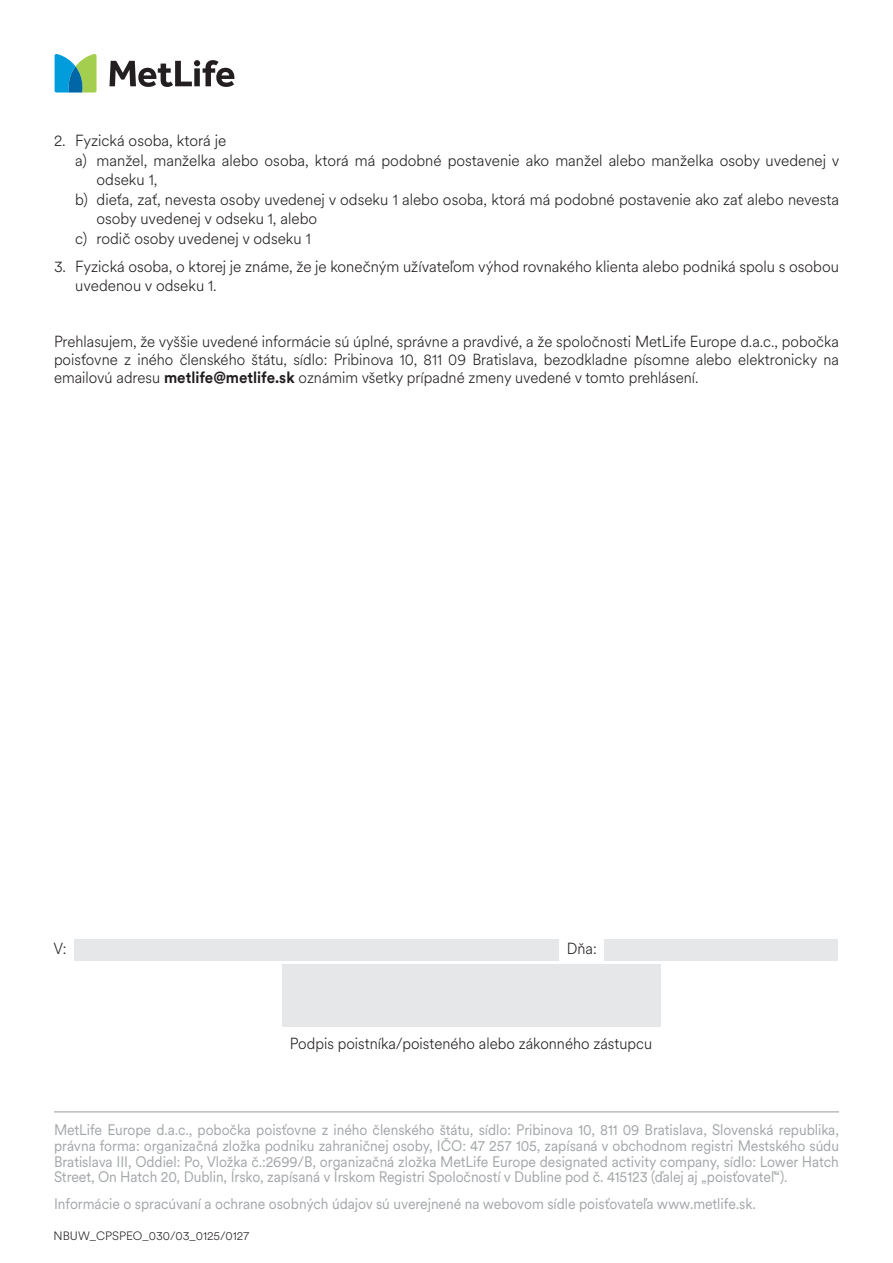
<style>
.page{position:relative;width:893px;height:1263px;background:#fff}
.page>*{position:absolute;margin:0;border:0;box-sizing:border-box;transform-origin:0 0}
.t1{font:300 15.9px/19.5px "Met Life Circular";color:#231f20;scale:.96 1}
.t2{font:300 15.9px/18px "Met Life Circular";color:#231f20;text-align:justify;scale:.94 1}
.t3{font:15.15px/15.8px "Met Life Circular";letter-spacing:-.005em;color:#a3a7a9;text-align:justify;scale:.92 1}
.t4{font:300 12px "Met Life Circular";color:#231f20}
.s1{font-weight:700}
</style>
<div class="page">
<svg style="left:109px;top:60px;width:125px;height:27px"></svg>
<svg style="left:55px;top:54px;width:42px;height:39px;background:#5cb2a5"></svg>
<div style="left:282px;top:965px;width:378px;height:62px;background:#e6e7e9"></div>
<div style="left:74px;top:939px;width:485px;height:21px;background:#e6e7e9"></div>
<div style="left:604px;top:939px;width:234px;height:21px;background:#e6e7e9"></div>
<hr style="left:54px;top:1111px;width:785px;height:1px;background:#a3a7a9">
<p class="t1" style="left:54px;top:130px;width:181px">2. Fyzická osoba, ktorá je</p>
<p class="t1" style="left:75px;top:150px;width:797px">a) manžel, manželka alebo osoba, ktorá má podobné postavenie ako manžel alebo manželka osoby uvedenej v</p>
<p class="t1" style="left:97px;top:169px;width:65px">odseku 1,</p>
<p class="t1" style="left:75px;top:189px;width:797px">b) dieťa, zať, nevesta osoby uvedenej v odseku 1 alebo osoba, ktorá má podobné postavenie ako zať alebo nevesta</p>
<p class="t1" style="left:97px;top:208px;width:231px">osoby uvedenej v odseku 1, alebo</p>
<p class="t1" style="left:75px;top:228px;width:247px">c) rodič osoby uvedenej v odseku 1</p>
<p class="t1" style="left:75px;top:256px;width:797px;text-indent:-21px">3. Fyzická osoba, o ktorej je známe, že je konečným užívateľom výhod rovnakého klienta alebo podniká spolu s osobou uvedenou v odseku 1.</p>
<p class="t2" style="left:54px;top:332px;width:837px">Prehlasujem, že vyššie uvedené informácie sú úplné, správne a pravdivé, a že spoločnosti MetLife Europe d.a.c., pobočka poisťovne z iného členského štátu, sídlo: Pribinova 10, 811 09 Bratislava, bezodkladne písomne alebo elektronicky na emailovú adresu <span class="s1">metlife@metlife.sk</span> oznámim všetky prípadné zmeny uvedené v tomto prehlásení.</p>
<p class="t2" style="left:54px;top:939px;width:15px">V:</p>
<p class="t2" style="left:567px;top:939px;width:33px">Dňa:</p>
<p class="t2" style="left:290px;top:1033px;width:387px">Podpis poistníka/poisteného alebo zákonného zástupcu</p>
<p class="t3" style="left:54px;top:1121px;width:855px">MetLife Europe d.a.c., pobočka poisťovne z iného členského štátu, sídlo: Pribinova 10, 811 09 Bratislava, Slovenská republika, právna forma: organizačná zložka podniku zahraničnej osoby, IČO: 47 257 105, zapísaná v obchodnom registri Mestského súdu Bratislava III, Oddiel: Po, Vložka č.:2699/B, organizačná zložka MetLife Europe designated activity company, sídlo: Lower Hatch Street, On Hatch 20, Dublin, Írsko, zapísaná v Írskom Registri Spoločností v Dubline pod č. 415123 (ďalej aj „poisťovateľ“).</p>
<p class="t3" style="left:54px;top:1195px;width:764px">Informácie o spracúvaní a ochrane osobných údajov sú uverejnené na webovom sídle poisťovateľa www.metlife.sk.</p>
<p class="t4" style="left:54px;top:1228px;width:197px">NBUW_CPSPEO_030/03_0125/0127</p>
</div>
